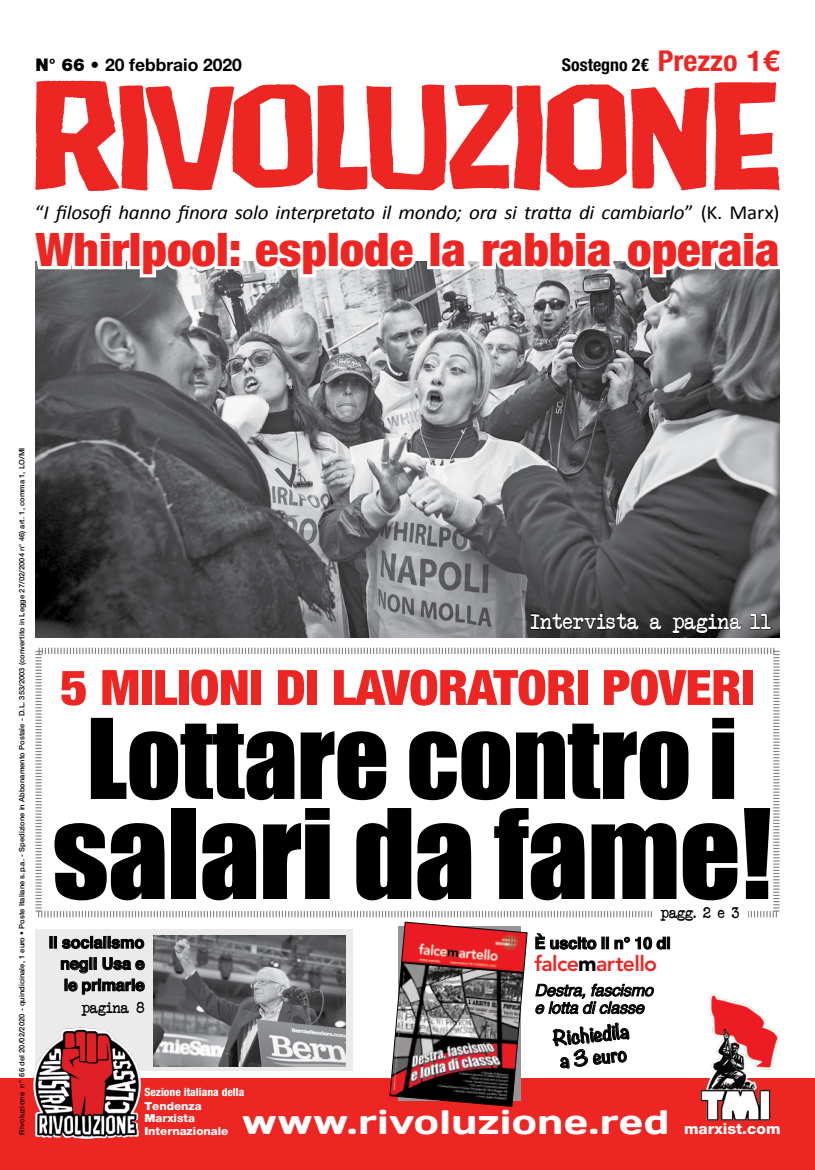
<style>
.page{position:relative;width:815px;height:1170px;background:#fff}
.page>*{position:absolute;margin:0;border:0;box-sizing:border-box;transform-origin:0 0}
.t1{font:115px "Impact";letter-spacing:-.01em;color:#000;scale:1.05 1}
.t2{font:102.5px "Impact";letter-spacing:-.01em;color:#000;scale:1.05 1}
.t3{font:900 condensed 48.75px "Helvetica Neue LT Std";letter-spacing:-.01em;color:#ed2624;scale:1.08 1}
.t4{font:900 condensed 46.25px "Helvetica Neue LT Std";color:#ed2624;scale:1.06 1}
.t5{font:33.75px "Days";letter-spacing:.02em;color:#fff;scale:1.12 1}
.t6{font:21.25px "Another Typewriter";letter-spacing:.01em;color:#fff}
.t7{font:800 21.25px "Avenir LT Std";color:#ed2624}
.t8{font:italic 20px "Calibri";letter-spacing:-.015em;color:#000;scale:1.05 1}
.t9{font:700 18.75px/22.5px "Noteworthy";color:#000}
.t10{font:700 17.5px "Helvetica Neue LT Std";color:#000}
.t11{font:700 condensed 17.5px "Helvetica Neue LT Std";color:#000}
.t12{font:700 16.25px/21.2px "Helvetica";letter-spacing:-.01em;color:#000;text-align:justify}
.t13{font:italic 16.25px/17.5px "Helvetica";letter-spacing:-.01em;color:#000}
.t14{font:15px "Another Typewriter";letter-spacing:-.01em;color:#000}
.t15{font:800 15px "Helvetica Neue LT Std";color:#fff;scale:1.04 1}
.t16{font:800 condensed 11.25px/13.8px "Helvetica Neue LT Std";color:#fff}
.t17{font:800 11.25px "Helvetica Neue LT Std";color:#fff;scale:1.04 1}
.t18{font:500 7.5px "Helvetica Neue LT Std";letter-spacing:.01em;color:#000}
.s1{font-weight:900}
.s2{font-size:28.75px;color:#ed2624}
.s3{font-stretch:normal;font-size:28.75px;color:#ed2624}
.s4{font-style:normal}
.s5{font-weight:900;color:#000}
.s6{font-weight:900;font-stretch:normal}
.s7{font-stretch:normal}
</style>
<div class="page">
<svg style="left:35px;top:647px;width:745px;height:271px"></svg>
<div style="left:35px;top:928px;width:318px;height:142px;background:#ebebec"></div>
<svg style="left:35px;top:81px;width:745px;height:110px;fill:#ed2624"></svg>
<div style="left:0;top:1078px;width:815px;height:91px;background:#ed2624"></div>
<img style="left:33px;top:1027px;width:116px;height:113px">
<img style="left:700px;top:993px;width:80px;height:126px">
<svg style="left:50px;top:936px;width:94px;height:13px"></svg>
<svg style="left:61px;top:957px;width:84px;height:37px"></svg>
<svg style="left:535px;top:933px;width:135px;height:16px"></svg>
<svg style="left:535px;top:983px;width:119px;height:31px"></svg>
<svg style="left:552px;top:1022px;width:78px;height:46px"></svg>
<img style="left:35px;top:261px;width:745px;height:376px">
<svg style="left:390px;top:921px;width:138px;height:185px;background:#906061"></svg>
<img style="left:154px;top:935px;width:191px;height:130px">
<svg style="left:35px;top:261px;width:387px;height:20px"></svg>
<svg style="left:435px;top:261px;width:345px;height:20px"></svg>
<svg style="left:530px;top:613px;width:109px;height:16px;background:#262627"></svg>
<svg style="left:650px;top:617px;width:11px;height:12px"></svg>
<svg style="left:672px;top:613px;width:69px;height:20px"></svg>
<svg style="left:750px;top:613px;width:21px;height:16px"></svg>
<div style="left:652px;top:903px;width:96px;height:15px;background:#fff"></div>
<h3 class="t10" style="left:35px;top:54px;width:208px"><span class="s1">N° 66 •</span> 20 febbraio 2020</h3>
<h3 class="t11" style="left:562px;top:54px;width:219px">Sostegno 2€ <span class="s2">Prezzo</span> <span class="s3">1€</span></h3>
<h3 class="t8" style="left:35px;top:198px;width:710px"><span class="s4">“</span>I filosofi hanno finora solo interpretato il mondo; ora si tratta di cambiarlo<span class="s4">” (K. Marx)</span></h3>
<h3 class="t4" style="left:35px;top:220px;width:704px">Whirlpool: esplode la rabbia operaia</h3>
<p class="t18" style="left:17px;top:1134px;width:689px;rotate:-90deg">Rivoluzione n° 66 del 20/02/2020 - quindicinale, 1 euro • Poste Italiane s.p.a. - Spedizione in Abbonamento Postale - D.L. 353/2003 (convertito in Legge 27/02/2004 n° 46) art. 1, comma 1, LO/MI</p>
<h3 class="t6" style="left:530px;top:607px;width:242px">Intervista a pagina 11</h3>
<h3 class="t3" style="left:60px;top:657px;width:644px">5 milioni di lavoratori poveri</h3>
<h2 class="t2" style="left:86px;top:679px;width:622px">Lottare contro i</h2>
<h1 class="t1" style="left:52px;top:764px;width:687px">salari da fame!</h1>
<h3 class="t12" style="left:60px;top:931px;width:86px;text-indent:-11px">Il socialismo negli Usa e le primarie</h3>
<h3 class="t14" style="left:82px;top:998px;width:64px">pagina 8</h3>
<h3 class="t14" style="left:661px;top:903px;width:80px">pagg. 2 e 3</h3>
<h3 class="t12" style="left:535px;top:932px;width:138px">è uscito il n° 10 di</h3>
<h3 class="t7" style="left:535px;top:951px;width:124px">falce<span class="s5">m</span>artello</h3>
<h3 class="t13" style="left:535px;top:981px;width:120px">Destra, fascismo e lotta di classe</h3>
<h3 class="t9" style="left:551px;top:1026px;width:79px;rotate:-6deg">Richiedila a 3 euro</h3>
<h3 class="t16" style="left:144px;top:1084px;width:102px">Sezione italiana della<br><span class="s6">T</span><span class="s7">endenza</span></h3>
<h3 class="t17" style="left:144px;top:1111px;width:50px"><span class="s1">M</span>arxista</h3>
<h3 class="t5" style="left:243px;top:1100px;width:382px">www.rivoluzione.red</h3>
<h3 class="t17" style="left:144px;top:1124px;width:82px"><span class="s1">I</span>nternazionale</h3>
<h3 class="t15" style="left:684px;top:1120px;width:94px">marxist.com</h3>
</div>
